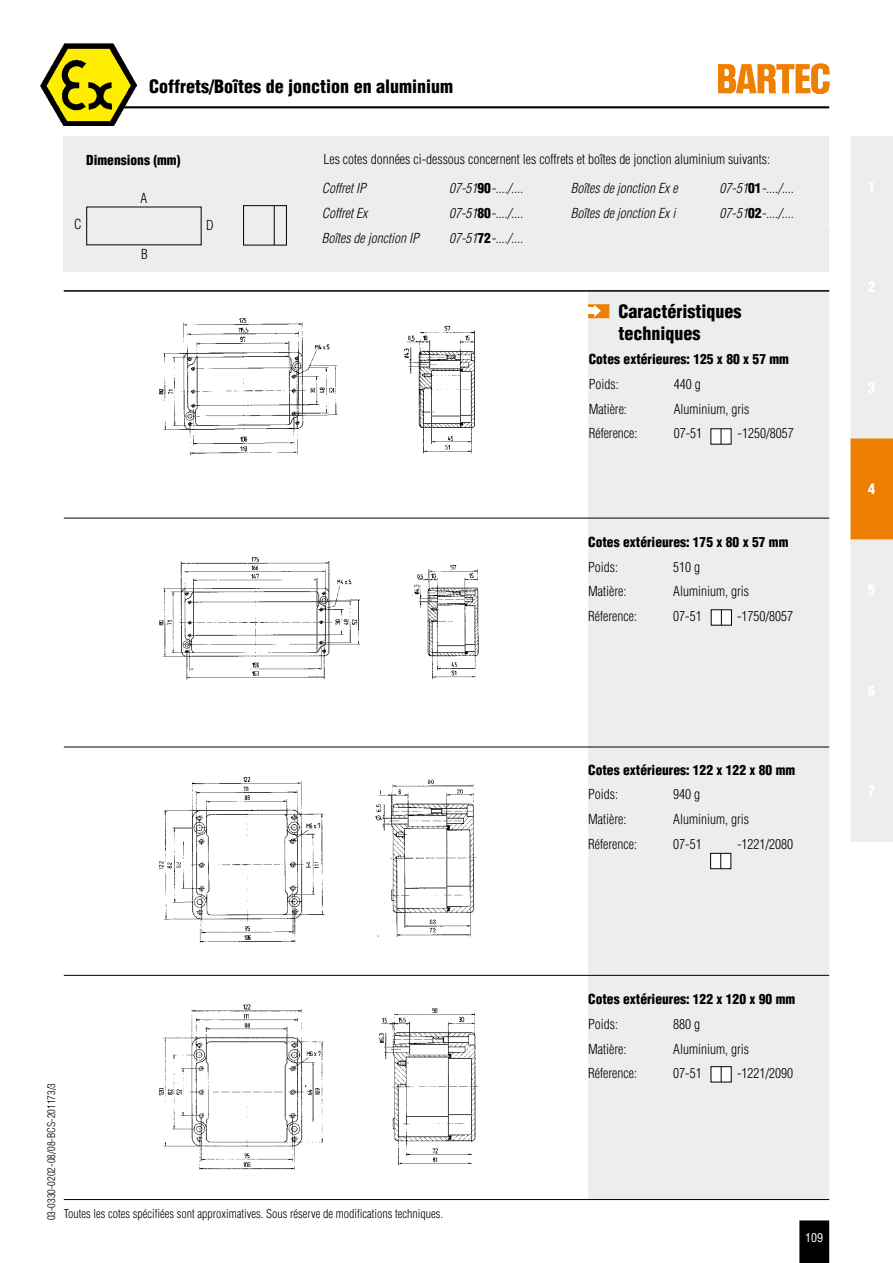
<style>
.page{position:relative;width:893px;height:1263px;background:#fff}
.page>*{position:absolute;margin:0;border:0;box-sizing:border-box;transform-origin:0 0}
.t1{font:900 condensed 18px/21.6px "Helvetica";color:#000}
.t2{font:900 condensed 14.25px "Helvetica";color:#fff}
.t3{font:300 condensed 13.5px/29.2px "Helvetica";color:#000}
.t4{font:900 condensed 13.5px/24.8px "Helvetica";color:#000}
.t5{font:italic 300 condensed 13.5px "Helvetica";color:#000}
.t6{font:300 condensed 12px "Helvetica";color:#000}
.t7{font:condensed 12px "Helvetica";color:#fff}
.t8{font:300 condensed 10.5px "Helvetica";color:#000}
.s1{font-style:italic}
.s2{font-weight:900;font-style:normal}
.s3{font-weight:300}
</style>
<div class="page">
<hr style="left:121px;top:106px;width:708px;height:2px;background:#000">
<img style="left:41px;top:44px;width:96px;height:82px">
<svg style="left:799px;top:1220px;width:30px;height:43px"></svg>
<svg style="left:850px;top:136px;width:43px;height:706px;background:#ecddcb"></svg>
<div style="left:64px;top:136px;width:765px;height:135px;background:#eceded"></div>
<div style="left:243px;top:205px;width:44px;height:40px;border:1px solid #000"></div>
<hr style="left:274px;top:206px;width:1px;height:39px;background:#000">
<div style="left:588px;top:291px;width:241px;height:908px;background:#eceded"></div>
<hr style="left:64px;top:290px;width:765px;height:1px;background:#000">
<hr style="left:64px;top:1199px;width:765px;height:1px;background:#000">
<hr style="left:64px;top:291px;width:765px;height:1px;background:#000">
<hr style="left:64px;top:747px;width:765px;height:1px;background:#000">
<hr style="left:64px;top:518px;width:765px;height:1px;background:#000">
<hr style="left:64px;top:975px;width:765px;height:1px;background:#000">
<img style="left:159px;top:318px;width:179px;height:138px">
<img style="left:404px;top:325px;width:73px;height:129px">
<img style="left:412px;top:564px;width:67px;height:115px">
<img style="left:159px;top:557px;width:202px;height:123px">
<img style="left:375px;top:779px;width:101px;height:158px">
<img style="left:159px;top:777px;width:166px;height:166px">
<img style="left:159px;top:1004px;width:165px;height:166px">
<img style="left:379px;top:1008px;width:99px;height:158px">
<div style="left:711px;top:429px;width:20px;height:15px;background:#fff"></div>
<svg style="left:721px;top:429px;width:1px;height:15px"></svg>
<div style="left:588px;top:304px;width:21px;height:14px;background:#ee7f00;border:2px solid #ee7f00"></div>
<div style="left:586px;top:308px;width:10px;height:6px;background:#fff"></div>
<svg style="left:594px;top:305px;width:7px;height:12px"></svg>
<div style="left:711px;top:610px;width:20px;height:15px;background:#fff"></div>
<svg style="left:721px;top:610px;width:1px;height:15px"></svg>
<div style="left:711px;top:853px;width:20px;height:16px;background:#fff"></div>
<div style="left:710px;top:853px;width:21px;height:16px;border:1px solid #000"></div>
<svg style="left:720px;top:853px;width:1px;height:16px"></svg>
<div style="left:711px;top:1067px;width:20px;height:15px;background:#fff"></div>
<div style="left:711px;top:1066px;width:20px;height:16px;border:1px solid #000"></div>
<svg style="left:721px;top:1067px;width:1px;height:15px"></svg>
<img style="left:718px;top:64px;width:111px;height:30px">
<p class="t1" style="left:149px;top:76px;width:305px">Coffrets/Boîtes de jonction en aluminium</p>
<p class="t4" style="left:86px;top:147px;width:96px">Dimensions (mm)</p>
<p class="t3" style="left:322px;top:145px;width:450px">Les cotes données ci-dessous concernent les coffrets et boîtes de jonction aluminium suivants:<br><span class="s1">Coffret IP</span></p>
<p class="t5" style="left:571px;top:180px;width:108px">Boîtes de jonction Ex e</p>
<p class="t5" style="left:720px;top:180px;width:76px">07-51<span class="s2">01</span>-..../....</p>
<p class="t5" style="left:571px;top:205px;width:106px">Boîtes de jonction Ex i</p>
<p class="t5" style="left:720px;top:205px;width:76px">07-51<span class="s2">02</span>-..../....</p>
<p class="t5" style="left:449px;top:181px;width:76px">07-51<span class="s2">90</span>-..../....</p>
<p class="t3" style="left:140px;top:184px;width:8px">A</p>
<p class="t5" style="left:322px;top:205px;width:47px">Coffret Ex</p>
<p class="t5" style="left:449px;top:205px;width:76px">07-51<span class="s2">80</span>-..../....</p>
<p class="t5" style="left:322px;top:230px;width:99px">Boîtes de jonction IP</p>
<p class="t5" style="left:449px;top:230px;width:76px">07-51<span class="s2">72</span>-..../....</p>
<p class="t3" style="left:74px;top:210px;width:9px">C</p>
<p class="t3" style="left:206px;top:210px;width:9px">D</p>
<p class="t3" style="left:141px;top:239px;width:8px">B</p>
<p class="t1" style="left:618px;top:300px;width:124px">Caractéristiques techniques</p>
<p class="t4" style="left:589px;top:347px;width:202px">Cotes extérieures: 125 x 80 x 57 mm<br><span class="s3">Poids:</span></p>
<p class="t3" style="left:674px;top:369px;width:28px">440 g</p>
<p class="t3" style="left:589px;top:394px;width:40px">Matière:</p>
<p class="t3" style="left:674px;top:394px;width:77px">Aluminium, gris</p>
<p class="t3" style="left:589px;top:419px;width:50px">Réference:</p>
<p class="t3" style="left:674px;top:419px;width:30px">07-51</p>
<p class="t3" style="left:737px;top:419px;width:58px">-1250/8057</p>
<p class="t4" style="left:588px;top:530px;width:202px">Cotes extérieures: 175 x 80 x 57 mm<br><span class="s3">Poids:</span></p>
<p class="t3" style="left:673px;top:552px;width:28px">510 g</p>
<p class="t3" style="left:588px;top:577px;width:40px">Matière:</p>
<p class="t3" style="left:673px;top:577px;width:77px">Aluminium, gris</p>
<p class="t3" style="left:588px;top:601px;width:50px">Réference:</p>
<p class="t3" style="left:673px;top:601px;width:30px">07-51</p>
<p class="t3" style="left:737px;top:601px;width:58px">-1750/8057</p>
<p class="t4" style="left:588px;top:757px;width:208px">Cotes extérieures: 122 x 122 x 80 mm<br><span class="s3">Poids:</span></p>
<p class="t3" style="left:673px;top:780px;width:28px">940 g</p>
<p class="t3" style="left:588px;top:804px;width:40px">Matière:</p>
<p class="t3" style="left:673px;top:804px;width:77px">Aluminium, gris</p>
<p class="t3" style="left:588px;top:829px;width:50px">Réference:</p>
<p class="t3" style="left:673px;top:829px;width:30px">07-51</p>
<p class="t3" style="left:737px;top:829px;width:58px">-1221/2080</p>
<p class="t2" style="left:868px;top:480px;width:9px">4</p>
<p class="t8" style="left:45px;top:1220px;width:139px;rotate:-90deg">03-0330-0202-08/08-BCS-201173/3</p>
<p class="t6" style="left:64px;top:1206px;width:381px">Toutes les cotes spécifiées sont approximatives. Sous réserve de modifications techniques.</p>
<p class="t4" style="left:588px;top:987px;width:208px">Cotes extérieures: 122 x 120 x 90 mm<br><span class="s3">Poids:</span></p>
<p class="t3" style="left:673px;top:1009px;width:28px">880 g</p>
<p class="t3" style="left:588px;top:1034px;width:40px">Matière:</p>
<p class="t3" style="left:673px;top:1034px;width:77px">Aluminium, gris</p>
<p class="t3" style="left:588px;top:1059px;width:50px">Réference:</p>
<p class="t3" style="left:673px;top:1059px;width:30px">07-51</p>
<p class="t3" style="left:737px;top:1059px;width:58px">-1221/2090</p>
<p class="t7" style="left:805px;top:1230px;width:19px">109</p>
</div>
